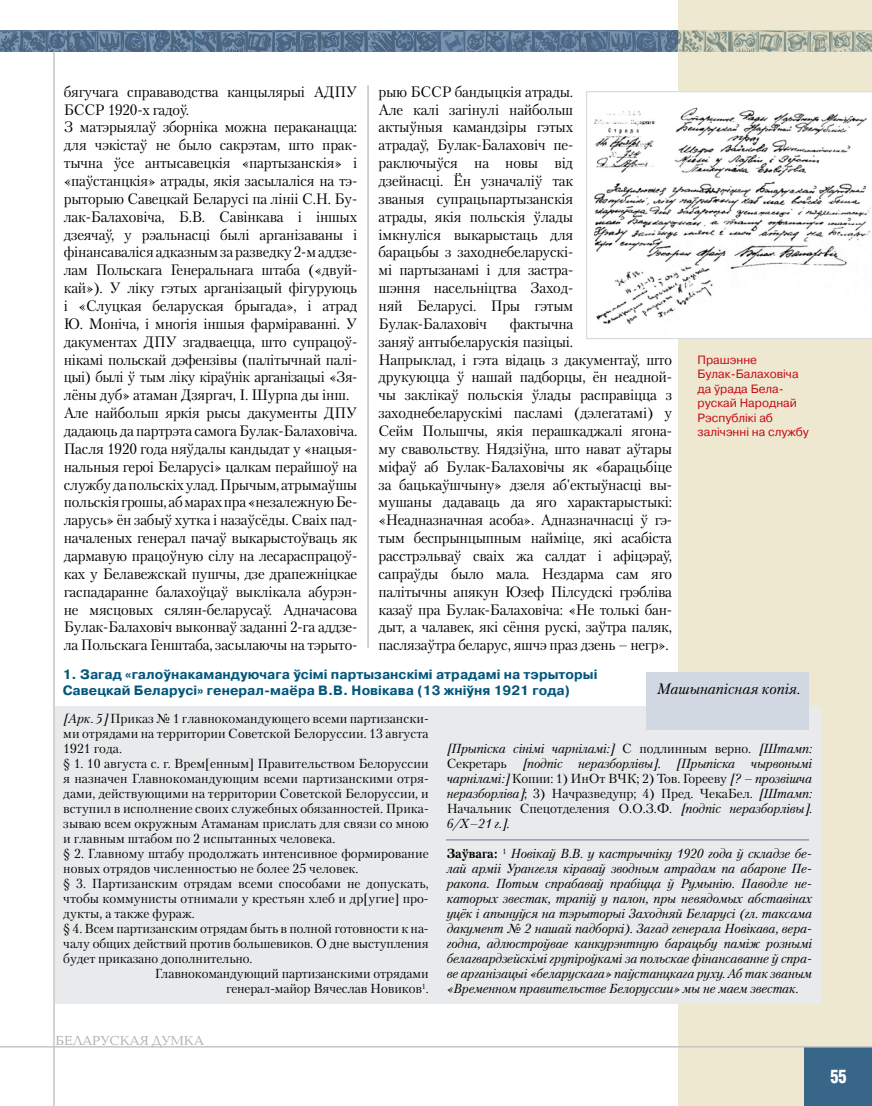
<style>
.page{position:relative;width:872px;height:1106px;background:#fff}
.page>*{position:absolute;margin:0;border:0;box-sizing:border-box;transform-origin:0 0}
.t1{font:700 18px "AG Letterica Cond L";color:#fff;scale:.9 1}
.t2{font:15px/17.9px "Petersburg C";letter-spacing:-.015em;color:#000}
.t3{font:italic 15px "Petersburg C";color:#000}
.t4{font:700 13.5px/16.2px "Pragmatica C";letter-spacing:.005em;color:#00567b}
.t5{font:13.5px "Baltica C";color:#aeafb2}
.t6{font:13.05px "Petersburg C";color:#000}
.t7{font:italic 13.05px/15px "Petersburg C";letter-spacing:-.01em;color:#000;text-align:justify}
.t8{font:12px/14.4px "Pragmatica C";color:#c10c13}
.s1{font-style:italic}
.s2{font-style:normal}
.s3{font-weight:700;font-style:normal}
</style>
<div class="page">
<div style="left:678px;top:0;width:194px;height:1106px;background:#efe8d1"></div>
<hr style="left:53px;top:52px;width:2px;height:1054px;background:#c3c5c7">
<div style="left:804px;top:1047px;width:68px;height:59px;background:#386688"></div>
<svg style="left:0;top:31px;width:872px;height:21px;background:#6e8497"></svg>
<hr style="left:0;top:1046px;width:872px;height:1px;background:#c3c5c7">
<hr style="left:367px;top:85px;width:2px;height:563px;background:#c3c5c7">
<svg style="left:586px;top:91px;width:286px;height:248px"></svg>
<div style="left:55px;top:707px;width:765px;height:296px;background:#e9eaeb"></div>
<div style="left:646px;top:672px;width:162px;height:57px;background:#d1d8e2"></div>
<hr style="left:446px;top:839px;width:363px;height:1px;background:#8b9db6">
<p class="t2" style="left:64px;top:82px;width:295px">бягучага справаводства канцылярыі АДПУ БССР 1920-х гадоў.<br>З матэрыялаў зборніка можна пераканацца: для чэкістаў не было сакрэтам, што прак&shy;тычна ўсе антысавецкія «партызанскія» і «паўстанцкія» атрады, якія засылаліся на тэ&shy;рыторыю Савецкай Беларусі па лініі С.Н. Бу&shy;лак-Балаховіча, Б.В. Савінкава і іншых дзеячаў, у рэальнасці былі арганізаваны і фінансаваліся адказным за разведку 2-м аддзе&shy;лам Польскага Генеральнага штаба («двуй&shy;кай»). У ліку гэтых арганізацый фігуруюць і «Слуцкая беларуская брыгада», і атрад Ю. Моніча, і многія іншыя фарміраванні. У дакументах ДПУ згадваецца, што супрацоў&shy;нікамі польскай дэфензівы (палітычнай палі&shy;цыі) былі ў тым ліку кіраўнік арганізацыі «Зя&shy;лёны дуб» атаман Дзяргач, І. Шурпа ды інш.<br>Але найбольш яркія рысы дакументы ДПУ дадаюць да партрэта самога Булак-Балаховіча.<br>Пасля 1920 года няўдалы кандыдат у «нацыя&shy;нальныя героі Беларусі» цалкам перайшоў на службу да польскіх улад. Прычым, атрымаўшы польскія грошы, аб марах пра «незалежную Бе&shy;ларусь» ён забыў хутка і назаўсёды. Сваіх пад&shy;началеных генерал пачаў выкарыстоўваць як дармавую працоўную сілу на лесараспрацоў&shy;ках у Белавежскай пушчы, дзе драпежніцкае гаспадаранне балахоўцаў выклікала абурэн&shy;не мясцовых сялян-беларусаў. Адначасова Булак-Балаховіч выконваў заданні 2-га аддзе&shy;ла Польскага Генштаба, засылаючы на тэрыто-</p>
<p class="t2" style="left:378px;top:82px;width:196px;text-align:justify">рыю БССР бандыцкія атрады.<br>Але калі загінулі найбольш актыўныя камандзіры гэтых атрадаў, Булак-Балаховіч пе&shy;раключыўся на новы від дзейнасці. Ён узначаліў так званыя супрацьпартызанскія атрады, якія польскія ўлады імкнуліся выкарыстаць для барацьбы з заходнебеларускі&shy;мі партызанамі і для застра&shy;шэння насельніцтва Заход&shy;няй Беларусі. Пры гэтым Булак-Балаховіч</p>
<p class="t2" style="left:378px;top:314px;width:295px;text-indent:131px">фактычна<br>заняў антыбеларускія пазіцыі.<br>Напрыклад, і гэта відаць з дакументаў, што друкуюцца ў нашай падборцы, ён неадной&shy;чы заклікаў польскія ўлады расправіцца з заходнебеларускімі пасламі (дэлегатамі) у Сейм Польшчы, якія перашкаджалі ягона&shy;му свавольству. Нядзіўна, што нават аўтары міфаў аб Булак-Балаховічы як «барацьбіце за бацькаўшчыну» дзеля аб'ектыўнасці вы&shy;мушаны дадаваць да яго характарыстыкі: «Неадназначная асоба». Адназначнасці ў гэ&shy;тым беспрынцыпным найміце, які асабіста расстрэльваў сваіх жа салдат і афіцэраў, сапраўды было мала. Нездарма сам яго палітычны апякун Юзеф Пілсудскі грэбліва казаў пра Булак-Балаховіча: «Не толькі бан&shy;дыт, а чалавек, які сёння рускі, заўтра паляк, паслязаўтра беларус, яшчэ праз дзень – негр».</p>
<p class="t8" style="left:697px;top:353px;width:113px">Прашэнне<br>Булак-Балаховіча да ўрада Бела&shy;рускай народнай рэспублікі аб залічэнні на службу</p>
<p class="t4" style="left:63px;top:666px;width:536px">1. Загад «галоўнакамандуючага ўсімі партызанскімі атрадамі на тэрыторыі<br>Савецкай Беларусі» генерал-маёра В.В. Новікава (13 жніўня 1921 года)</p>
<p class="t3" style="left:657px;top:680px;width:145px">Машынапісная копія.</p>
<p class="t6" style="left:63px;top:711px;width:367px"><span class="s1">[Арк. 5]</span> Приказ № 1 главнокомандующего всеми партизански-</p>
<p class="t6" style="left:63px;top:726px;width:367px">ми отрядами на территории Советской Белоруссии. 13 августа</p>
<p class="t6" style="left:63px;top:741px;width:60px">1921 года.</p>
<p class="t6" style="left:63px;top:756px;width:367px">§ 1. 10 августа с. г. Врем[енным] Правительством Белоруссии</p>
<p class="t6" style="left:63px;top:771px;width:367px">я назначен Главнокомандующим всеми партизанскими отря-</p>
<p class="t6" style="left:63px;top:786px;width:367px">дами, действующими на территории Советской Белоруссии, и</p>
<p class="t6" style="left:63px;top:801px;width:367px">вступил в исполнение своих служебных обязанностей. Прика-</p>
<p class="t6" style="left:63px;top:816px;width:367px">зываю всем окружным Атаманам прислать для связи со мною</p>
<p class="t6" style="left:63px;top:831px;width:273px">и главным штабом по 2 испытанных человека.</p>
<p class="t6" style="left:63px;top:846px;width:367px">§ 2. Главному штабу продолжать интенсивное формирование</p>
<p class="t6" style="left:63px;top:861px;width:297px">новых отрядов численностью не более 25 человек.</p>
<p class="t6" style="left:63px;top:876px;width:367px">§ 3. Партизанским отрядам всеми способами не допускать,</p>
<p class="t6" style="left:63px;top:891px;width:367px">чтобы коммунисты отнимали у крестьян хлеб и др[угие] про-</p>
<p class="t6" style="left:63px;top:906px;width:133px">дукты, а также фураж.</p>
<p class="t6" style="left:63px;top:921px;width:367px">§ 4. Всем партизанским отрядам быть в полной готовности к на-</p>
<p class="t6" style="left:63px;top:936px;width:367px">чалу общих действий против большевиков. О дне выступления</p>
<p class="t6" style="left:63px;top:951px;width:191px">будет приказано дополнительно.</p>
<p class="t6" style="left:155px;top:966px;width:275px">Главнокомандующий партизанскими отрядами</p>
<p class="t6" style="left:226px;top:981px;width:204px">генерал-майор Вячеслав Новиков<sup>1</sup>.</p>
<p class="t5" style="left:56px;top:1033px;width:150px">БЕЛАРУСКАЯ ДУМКА</p>
<p class="t7" style="left:447px;top:741px;width:367px">[Прыпіска сінімі чарніламі:] <span class="s2">С подлинным верно.</span> [Штамп:<br><span class="s2">Секретарь</span> [подпіс неразборлівы]<span class="s2">.</span> [Прыпіска чырвонымі чарніламі:] <span class="s2">Копии: 1) ИнОт ВЧК; 2) Тов. Горееву</span> [? – прозвішча неразборліва]<span class="s2">; 3) Начразведупр; 4) Пред. ЧекаБел.</span> [Штамп:<br><span class="s2">Начальник Спецотделения О.О.З.Ф.</span> [подпіс неразборлівы].<br>6/X–21 г.]<span class="s2">.</span></p>
<p class="t7" style="left:447px;top:846px;width:367px"><span class="s3">Заўвага:</span> <sup>1</sup> Новікаў В.В. у кастрычніку 1920 года ў складзе бе&shy;лай арміі Урангеля кіраваў зводным атрадам па абароне Пе&shy;ракопа. Потым спрабаваў прабіцца ў Румынію. Паводле не&shy;каторых звестак, трапіў у палон, пры невядомых абставінах уцёк і апынуўся на тэрыторыі Заходняй Беларусі (гл. таксама дакумент № 2 нашай падборкі). Загад генерала Новікава, вера&shy;годна, адлюстроўвае канкурэнтную барацьбу паміж рознымі белагвардзейскімі групіроўкамі за польскае фінансаванне ў спра&shy;ве арганізацыі «беларускага» паўстанцкага руху. Аб так званым «Временном правительстве Белоруссии» мы не маем звестак.</p>
<p class="t1" style="left:830px;top:1065px;width:20px">55</p>
</div>
